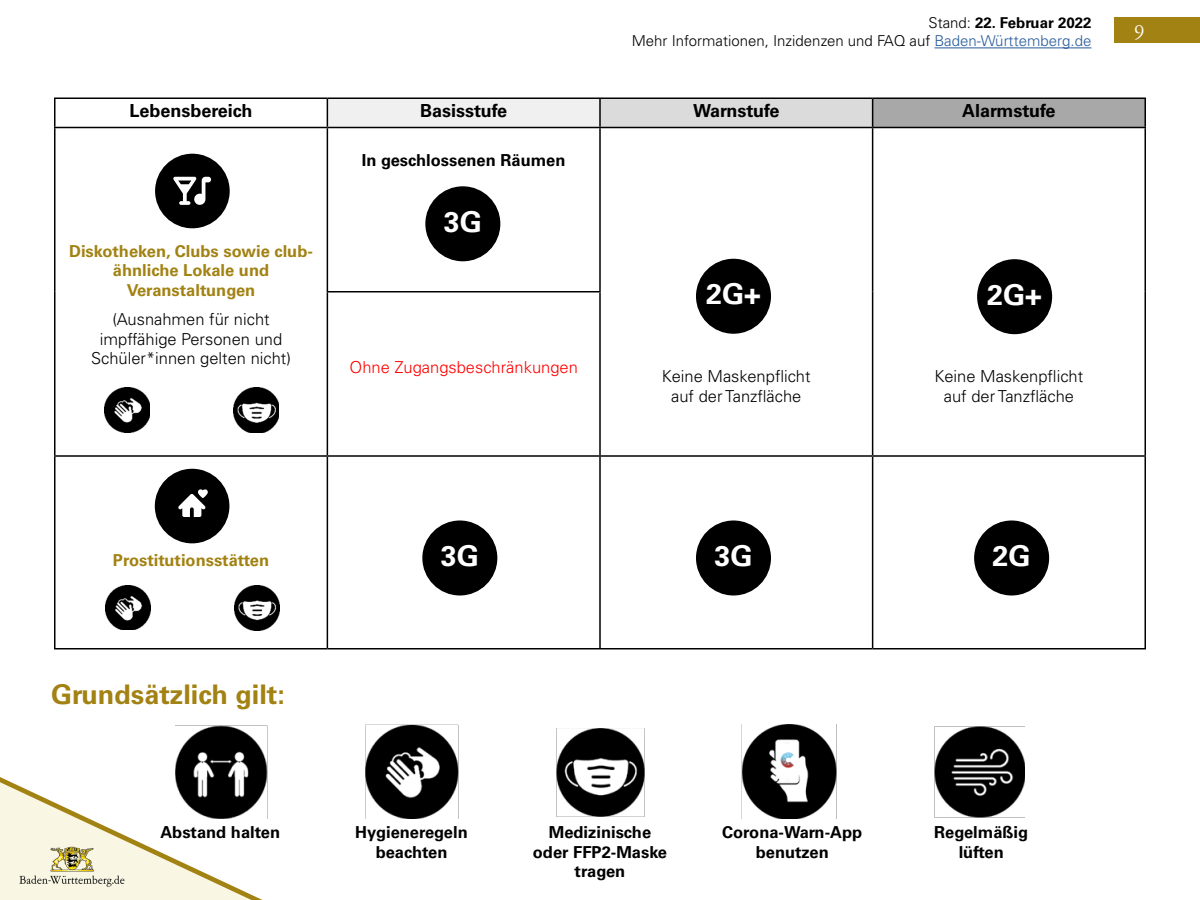
<style>
.page{position:relative;width:1200px;height:900px;background:#fff}
.page>*{position:absolute;margin:0;border:0;box-sizing:border-box;transform-origin:0 0}
.t1{font:700 28.5px "Univers LT Pro 65";color:#fff}
.t2{font:700 27px "Univers LT Pro 65";color:#a28213}
.t3{font:24px "Garamont Amst SBOP Rom";color:#fff}
.t4{font:700 18px "Univers LT Pro 65";color:#000}
.t5{font:300 16.5px/19.8px "Univers LT Pro 45";color:#000;text-align:center}
.t6{font:700 16.5px/19.8px "Univers LT Pro 65";color:#000;text-align:center}
.t7{font:700 16.5px/19.8px "Univers LT Pro 65";color:#a28213;text-align:center}
.t8{font:300 16.5px "Univers LT Pro 45";color:#f00}
.t9{font:300 15px "Univers LT Pro 45";color:#000}
.t10{font:700 15px "Univers LT Pro 65";color:#000}
.s1{font-family:"Univers LT Pro 45";font-weight:300}
.s2{color:#275b9b}
</style>
<div class="page">
<div style="left:327px;top:98px;width:273px;height:30px;background:#f0f0f0"></div>
<div style="left:600px;top:98px;width:273px;height:30px;background:#dbdbdb"></div>
<div style="left:873px;top:98px;width:272px;height:30px;background:#a8a8a8"></div>
<hr style="left:54px;top:98px;width:273px;height:1px;background:#000">
<hr style="left:54px;top:99px;width:2px;height:28px;background:#000">
<hr style="left:327px;top:98px;width:273px;height:1px;background:#000">
<svg style="left:327px;top:99px;width:1px;height:28px"></svg>
<hr style="left:600px;top:98px;width:273px;height:1px;background:#000">
<hr style="left:599px;top:99px;width:2px;height:28px;background:#000">
<hr style="left:873px;top:98px;width:273px;height:1px;background:#000">
<svg style="left:872px;top:99px;width:1px;height:28px"></svg>
<hr style="left:1144px;top:99px;width:2px;height:28px;background:#000">
<hr style="left:54px;top:127px;width:273px;height:1px;background:#000">
<hr style="left:54px;top:128px;width:2px;height:164px;background:#000">
<hr style="left:327px;top:127px;width:273px;height:1px;background:#000">
<hr style="left:327px;top:128px;width:1px;height:163px;background:#000">
<hr style="left:600px;top:127px;width:273px;height:1px;background:#000">
<hr style="left:599px;top:128px;width:2px;height:163px;background:#000">
<hr style="left:873px;top:127px;width:273px;height:1px;background:#000">
<hr style="left:872px;top:128px;width:1px;height:164px;background:#000">
<hr style="left:1144px;top:128px;width:2px;height:164px;background:#000">
<hr style="left:54px;top:292px;width:2px;height:163px;background:#000">
<hr style="left:327px;top:291px;width:274px;height:1px;background:#000">
<hr style="left:327px;top:292px;width:1px;height:163px;background:#000">
<hr style="left:599px;top:292px;width:2px;height:163px;background:#000">
<hr style="left:872px;top:292px;width:1px;height:163px;background:#000">
<hr style="left:1144px;top:292px;width:2px;height:163px;background:#000">
<hr style="left:54px;top:455px;width:273px;height:2px;background:#000">
<hr style="left:54px;top:457px;width:2px;height:191px;background:#000">
<hr style="left:327px;top:455px;width:273px;height:2px;background:#000">
<hr style="left:327px;top:457px;width:1px;height:191px;background:#000">
<hr style="left:600px;top:455px;width:273px;height:2px;background:#000">
<hr style="left:599px;top:457px;width:2px;height:191px;background:#000">
<hr style="left:873px;top:455px;width:273px;height:2px;background:#000">
<hr style="left:872px;top:457px;width:1px;height:191px;background:#000">
<hr style="left:1144px;top:457px;width:2px;height:191px;background:#000">
<hr style="left:54px;top:648px;width:273px;height:2px;background:#000">
<hr style="left:327px;top:648px;width:273px;height:2px;background:#000">
<hr style="left:600px;top:648px;width:273px;height:2px;background:#000">
<hr style="left:873px;top:648px;width:273px;height:2px;background:#000">
<img style="left:176px;top:724px;width:848px;height:95px">
<div style="left:975px;top:521px;width:73px;height:74px;background:#000;border-radius:50%"></div>
<div style="left:974px;top:520px;width:75px;height:76px;border:2px solid #000;border-radius:50%"></div>
<div style="left:697px;top:521px;width:73px;height:74px;background:#000;border-radius:50%"></div>
<div style="left:696px;top:520px;width:75px;height:76px;border:2px solid #000;border-radius:50%"></div>
<div style="left:423px;top:521px;width:74px;height:74px;background:#000;border-radius:50%"></div>
<div style="left:422px;top:520px;width:75px;height:76px;border:2px solid #000;border-radius:50%"></div>
<img style="left:234px;top:585px;width:45px;height:45px">
<img style="left:105px;top:585px;width:45px;height:45px">
<div style="left:155px;top:469px;width:74px;height:74px;background:#000001;border-radius:50%"></div>
<svg style="left:178px;top:489px;width:30px;height:28px"></svg>
<div style="left:978px;top:260px;width:73px;height:73px;background:#000;border-radius:50%"></div>
<div style="left:977px;top:259px;width:75px;height:75px;border:2px solid #000;border-radius:50%"></div>
<div style="left:426px;top:187px;width:74px;height:74px;background:#000;border-radius:50%"></div>
<div style="left:425px;top:186px;width:75px;height:75px;border:2px solid #000;border-radius:50%"></div>
<img style="left:234px;top:387px;width:45px;height:46px">
<img style="left:105px;top:387px;width:45px;height:45px">
<div style="left:155px;top:154px;width:75px;height:74px;background:#000001;border-radius:50%"></div>
<svg style="left:173px;top:177px;width:38px;height:28px"></svg>
<div style="left:697px;top:260px;width:73px;height:73px;background:#000;border-radius:50%"></div>
<div style="left:696px;top:259px;width:75px;height:75px;border:2px solid #000;border-radius:50%"></div>
<svg style="left:0;top:777px;width:262px;height:123px"></svg>
<img style="left:18px;top:846px;width:108px;height:42px">
<div style="left:1114px;top:18px;width:86px;height:25px;background:#a28213"></div>
<hr style="left:935px;top:48px;width:157px;height:1px;background:#275b9b">
<p class="t10" style="left:929px;top:13px;width:164px"><span class="s1">Stand:</span> 22. Februar 2022</p>
<p class="t9" style="left:632px;top:31px;width:461px">Mehr Informationen, Inzidenzen und FAQ auf <span class="s2">Baden-Württemberg.de</span></p>
<p class="t4" style="left:129px;top:98px;width:125px">Lebensbereich</p>
<p class="t4" style="left:420px;top:98px;width:89px">Basisstufe</p>
<p class="t4" style="left:693px;top:98px;width:88px">Warnstufe</p>
<p class="t4" style="left:962px;top:98px;width:95px">Alarmstufe</p>
<p class="t6" style="left:362px;top:150px;width:205px">In geschlossenen Räumen</p>
<p class="t7" style="left:69px;top:240px;width:245px">Diskotheken, Clubs sowie club&shy;ähnliche Lokale und<br>Veranstaltungen</p>
<p class="t5" style="left:91px;top:309px;width:201px">(Ausnahmen für nicht impffähige Personen und<br>Schüler*innen gelten nicht)</p>
<p class="t1" style="left:444px;top:202px;width:40px">3G</p>
<p class="t8" style="left:349px;top:356px;width:230px">Ohne Zugangsbeschränkungen</p>
<p class="t1" style="left:706px;top:274px;width:56px">2G+</p>
<p class="t5" style="left:662px;top:366px;width:150px">Keine Maskenpflicht</p>
<p class="t5" style="left:671px;top:386px;width:132px">auf der Tanzfläche</p>
<p class="t1" style="left:987px;top:274px;width:56px">2G+</p>
<p class="t5" style="left:935px;top:366px;width:150px">Keine Maskenpflicht</p>
<p class="t5" style="left:944px;top:386px;width:132px">auf der Tanzfläche</p>
<p class="t3" style="left:1134px;top:19px;width:12px">9</p>
<p class="t7" style="left:113px;top:550px;width:158px">Prostitutionsstätten</p>
<p class="t2" style="left:51px;top:675px;width:235px">Grundsätzlich gilt:</p>
<p class="t1" style="left:441px;top:536px;width:40px">3G</p>
<p class="t1" style="left:714px;top:536px;width:40px">3G</p>
<p class="t1" style="left:993px;top:536px;width:40px">2G</p>
<p class="t6" style="left:160px;top:821px;width:121px">Abstand halten</p>
<p class="t6" style="left:355px;top:821px;width:114px">Hygieneregeln</p>
<p class="t6" style="left:376px;top:841px;width:73px">beachten</p>
<p class="t6" style="left:533px;top:821px;width:136px">Medizinische oder FFP2-Maske tragen</p>
<p class="t6" style="left:722px;top:821px;width:142px">Corona-Warn-App</p>
<p class="t6" style="left:756px;top:841px;width:75px">benutzen</p>
<p class="t6" style="left:934px;top:821px;width:96px">Regelmäßig</p>
<p class="t6" style="left:959px;top:841px;width:47px">lüften</p>
</div>
